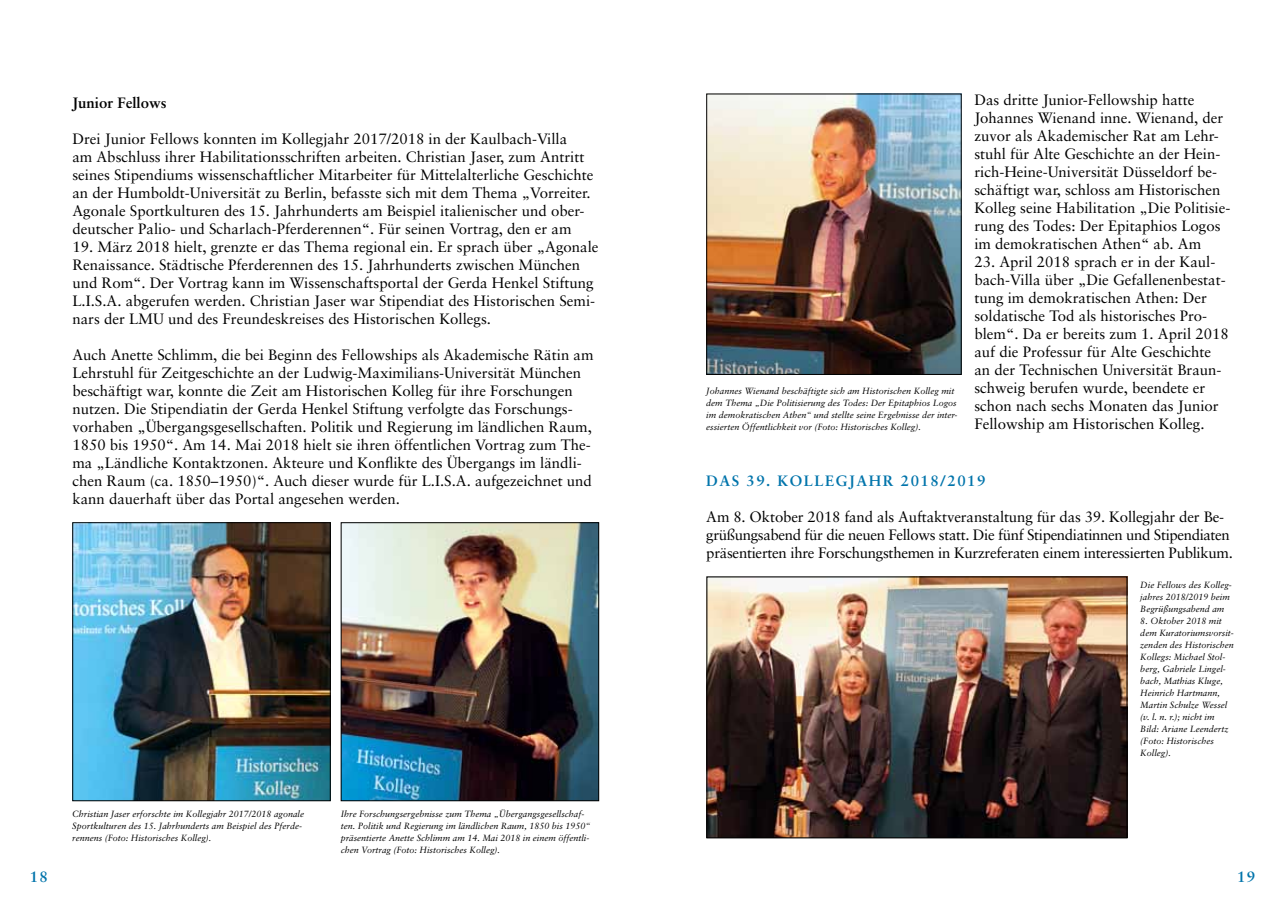
<style>
.page{position:relative;width:1285px;height:919px;background:#fff}
.page>*{position:absolute;margin:0;border:0;box-sizing:border-box;transform-origin:0 0}
.t1{font:15px/18px "Sabon";color:#000}
.t2{font:15px/18px "Sabon";letter-spacing:-.02em;color:#000}
.t3{font:700 15px "Sabon";letter-spacing:.1em;color:#0074ab}
.t4{font:700 15px "Sabon";color:#000}
.t5{font:italic 9px/12px "Sabon";color:#000}
</style>
<div class="page">
<img style="left:74px;top:524px;width:254px;height:275px">
<div style="left:72px;top:522px;width:258px;height:279px;border:1px solid #000"></div>
<img style="left:343px;top:524px;width:254px;height:275px">
<div style="left:341px;top:522px;width:258px;height:279px;border:1px solid #000"></div>
<img style="left:708px;top:96px;width:251px;height:277px">
<div style="left:706px;top:94px;width:255px;height:281px;border:1px solid #000"></div>
<img style="left:708px;top:578px;width:417px;height:258px">
<div style="left:706px;top:576px;width:421px;height:262px;border:1px solid #000"></div>
<p class="t4" style="left:72px;top:93px;width:96px">Junior Fellows</p>
<p class="t1" style="left:72px;top:130px;width:522px">Drei Junior Fellows konnten im Kollegjahr 2017/2018 in der Kaulbach-Villa<br>am Abschluss ihrer Habilitationsschriften arbeiten. Christian Jaser, zum Antritt seines Stipendiums wissenschaftlicher Mitarbeiter für Mittelalterliche Geschichte an der Humboldt-Universität zu Berlin, befasste sich mit dem Thema „Vorreiter.<br>Agonale Sportkulturen des 15. Jahrhunderts am Beispiel italienischer und ober&shy;deutscher Palio- und Scharlach-Pferderennen“. Für seinen Vortrag, den er am</p>
<p class="t1" style="left:72px;top:238px;width:527px">19. März 2018 hielt, grenzte er das Thema regional ein. Er sprach über „Agonale Renaissance. Städtische Pferderennen des 15. Jahrhunderts zwischen München und Rom“. Der Vortrag kann im Wissenschaftsportal der Gerda Henkel Stiftung L.I.S.A. abgerufen werden. Christian Jaser war Stipendiat des Historischen Semi&shy;nars der LMU und des Freundeskreises des Historischen Kollegs.</p>
<p class="t1" style="left:72px;top:346px;width:522px">Auch Anette Schlimm, die bei Beginn des Fellowships als Akademische Rätin am Lehrstuhl für Zeitgeschichte an der Ludwig-Maximilians-Universität München beschäftigt war, konnte die Zeit am Historischen Kolleg für ihre Forschungen nutzen. Die Stipendiatin der Gerda Henkel Stiftung verfolgte das Forschungs&shy;vorhaben „Übergangsgesellschaften. Politik und Regierung im ländlichen Raum, 1850 bis 1950“. Am 14. Mai 2018 hielt sie ihren öffentlichen Vortrag zum The&shy;ma „Ländliche Kontaktzonen. Akteure und Konflikte des Übergangs im ländli&shy;chen Raum (ca. 1850–1950)“. Auch dieser wurde für L.I.S.A. aufgezeichnet und kann dauerhaft über das Portal angesehen werden.</p>
<p class="t5" style="left:72px;top:808px;width:233px">Christian Jaser erforschte im Kollegjahr 2017/2018 agonale<br>Sportkulturen des 15. Jahrhunderts am Beispiel des Pferde&shy;rennens (Foto: Historisches Kolleg).</p>
<p class="t5" style="left:341px;top:808px;width:251px">Ihre Forschungsergebnisse zum Thema „Übergangsgesellschaf&shy;ten. Politik und Regierung im ländlichen Raum, 1850 bis 1950“ präsentierte Anette Schlimm am 14. Mai 2018 in einem öffentli&shy;chen Vortrag (Foto: Historisches Kolleg).</p>
<p class="t5" style="left:706px;top:385px;width:253px">Johannes Wienand beschäftigte sich am Historischen Kolleg mit dem Thema „Die Politisierung des Todes: Der Epitaphios Logos im demokratischen Athen“ und stellte seine Ergebnisse der inter&shy;essierten Öffentlichkeit vor (Foto: Historisches Kolleg).</p>
<p class="t1" style="left:974px;top:91px;width:257px">Das dritte Junior-Fellowship hatte Johannes Wienand inne. Wienand, der zuvor als Akademischer Rat am Lehr&shy;stuhl für Alte Geschichte an der Hein&shy;rich-Heine-Universität Düsseldorf be&shy;schäftigt war, schloss am Historischen Kolleg seine Habilitation „Die Politisie&shy;rung des Todes: Der Epitaphios Logos im demokratischen Athen“ ab. Am</p>
<p class="t1" style="left:974px;top:253px;width:256px">23. April 2018 sprach er in der Kaul&shy;bach-Villa über „Die Gefallenenbestat&shy;tung im demokratischen Athen: Der soldatische Tod als historisches Pro&shy;blem“. Da er bereits zum 1. April 2018 auf die Professur für Alte Geschichte an der Technischen Universität Braun&shy;schweig berufen wurde, beendete er schon nach sechs Monaten das Junior Fellowship am Historischen Kolleg.</p>
<p class="t3" style="left:706px;top:471px;width:280px">DAS 39. Kollegjahr 2018/2019</p>
<p class="t2" style="left:706px;top:508px;width:528px">Am 8. Oktober 2018 fand als Auftaktveranstaltung für das 39. Kollegjahr der Be&shy;grüßungsabend für die neuen Fellows statt. Die fünf Stipendiatinnen und Stipendiaten präsentierten ihre Forschungsthemen in Kurzreferaten einem interessierten Publikum.</p>
<p class="t5" style="left:1140px;top:579px;width:93px">Die Fellows des Kolleg&shy;jahres 2018/2019 beim<br>Begrüßungsabend am</p>
<p class="t5" style="left:1140px;top:615px;width:95px">8. Oktober 2018 mit dem Kuratoriumsvorsit&shy;zenden des Historischen<br>Kollegs: Michael Stol&shy;berg, Gabriele Lingel&shy;bach, Mathias Kluge,<br>Heinrich Hartmann,<br>Martin Schulze Wessel (v. l. n. r.); nicht im<br>Bild: Ariane Leendertz (Foto: Historisches<br>Kolleg).</p>
<p class="t3" style="left:30px;top:867px;width:20px">18</p>
<p class="t3" style="left:1236px;top:867px;width:20px">19</p>
</div>
